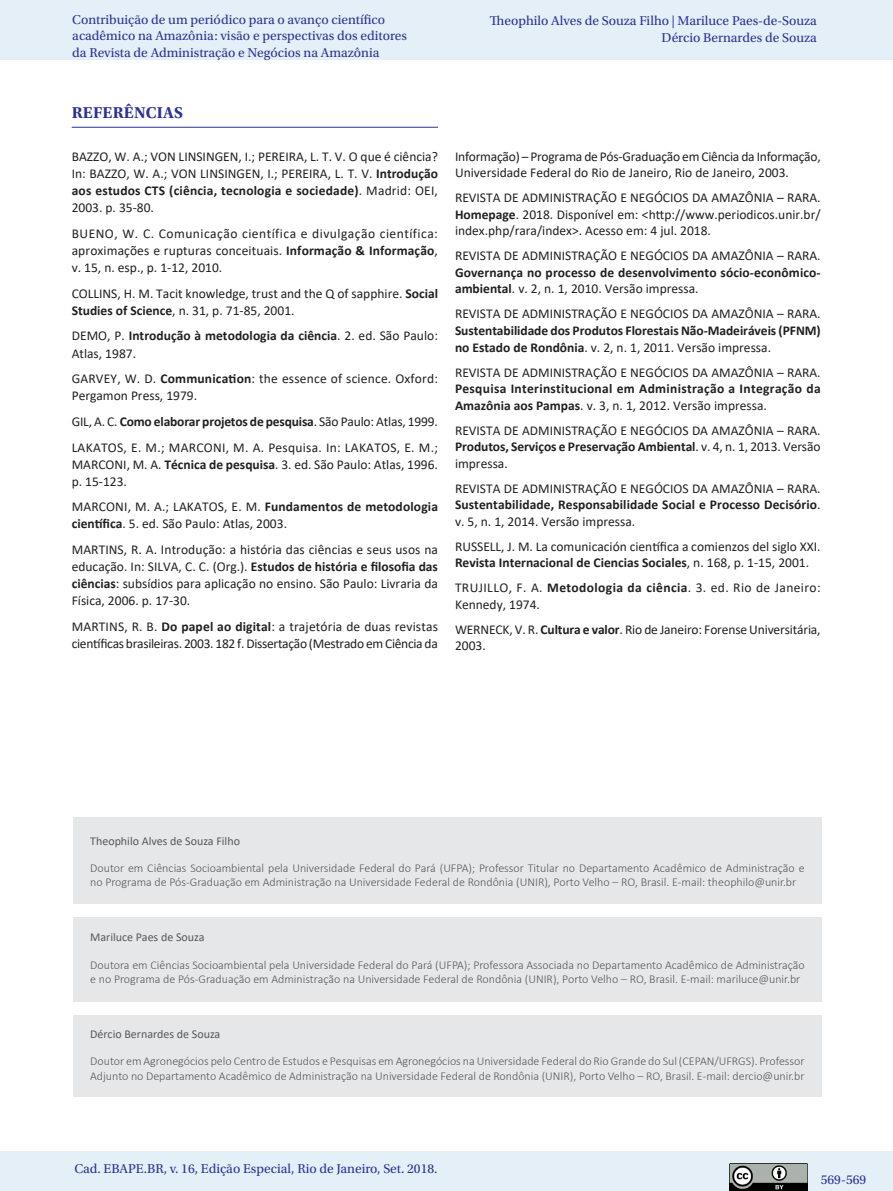
<style>
.page{position:relative;width:893px;height:1191px;background:#fff}
.page>*{position:absolute;margin:0;border:0;box-sizing:border-box;transform-origin:0 0}
._07_1_sub_1{font:700 16.5px "Utopia Std";letter-spacing:.01em;color:#2b3393}
.Referencias{font:13.5px/16.5px "Calibri";color:#231f20;text-align:justify}
.cabeço_dir{font:13.5px/16.5px "Utopia Std";color:#2b3393}
.Referencias-2{font:13.5px/17.1px "Calibri";letter-spacing:-.02em;color:#231f20}
.Referencias-3{font:13.5px/16.5px "Calibri";letter-spacing:.03em;color:#231f20}
.Referencias-4{font:700 13.5px "Calibri";letter-spacing:-.015em;color:#231f20}
._06_3_nota_de_fim_au{font:300 12px/14.4px "Calibri";color:#57585a}
._06_3_nota_de_fim_au-2{font:12px "Calibri";color:#57585a}
.s1{font-weight:700}
.s2{font-weight:400}
</style>
<div class="page">
<div style="left:0;top:1151px;width:893px;height:40px;background:#e4eff8"></div>
<img style="left:730px;top:1163px;width:77px;height:27px">
<div style="left:0;top:0;width:893px;height:60px;background:#e4eff8"></div>
<div style="left:73px;top:816px;width:749px;height:280px;background:#e6e7e9"></div>
<div style="left:72px;top:904px;width:752px;height:13px;background:#fff"></div>
<div style="left:72px;top:1002px;width:752px;height:13px;background:#fff"></div>
<hr style="left:72px;top:127px;width:366px;height:1px;background:#2b3393">
<p class="cabeço_dir" style="left:72px;top:11px;width:336px">Contribuição de um periódico para o avanço científico acadêmico na Amazônia: visão e perspectivas dos editores da Revista de Administração e Negócios na Amazônia</p>
<p class="cabeço_dir" style="left:490px;top:13px;width:329px">Theophilo Alves de Souza Filho | Mariluce Paes-de-Souza</p>
<p class="cabeço_dir" style="left:662px;top:29px;width:157px">Dércio Bernardes de Souza</p>
<p class="_07_1_sub_1" style="left:72px;top:103px;width:113px">REFERÊNCIAS</p>
<p class="Referencias" style="left:72px;top:148px;width:368px;line-height:17.1px">BAZZO, W. A.; VON LINSINGEN, I.; PEREIRA, L. T. V. O que é ciência?<br>In: BAZZO, W. A.; VON LINSINGEN, I.; PEREIRA, L. T. V. <span class="s1">Introdução aos estudos CTS (ciência, tecnologia e sociedade)</span>. Madrid: OEI, 2003. p. 35-80.</p>
<p class="Referencias" style="left:72px;top:224px;width:368px;line-height:17.1px">BUENO, W. C. Comunicação científica e divulgação científica: aproximações e rupturas conceituais. <span class="s1">Informação &amp; Informação</span>, v. 15, n. esp., p. 1-12, 2010.</p>
<p class="Referencias" style="left:72px;top:284px;width:368px;line-height:17.1px">COLLINS, H. M. Tacit knowledge, trust and the Q of sapphire. <span class="s1">Social<br>Studies of Science</span>, n. 31, p. 71-85, 2001.</p>
<p class="Referencias" style="left:72px;top:327px;width:368px;line-height:17.1px">DEMO, P. <span class="s1">Introdução à metodologia da ciência</span>. 2. ed. São Paulo:<br>Atlas, 1987.</p>
<p class="Referencias" style="left:72px;top:370px;width:368px;line-height:17.1px">GARVEY, W. D. <span class="s1">Communication</span>: the essence of science. Oxford:<br>Pergamon Press, 1979.</p>
<p class="Referencias-4" style="left:72px;top:412px;width:368px"><span class="s2">GIL, A. C.</span> Como elaborar projetos de pesquisa<span class="s2">. São Paulo: Atlas, 1999.</span></p>
<p class="Referencias" style="left:72px;top:438px;width:368px;line-height:17.1px">LAKATOS, E. M.; MARCONI, M. A. Pesquisa. In: LAKATOS, E. M.; MARCONI, M. A. <span class="s1">Técnica de pesquisa</span>. 3. ed. São Paulo: Atlas, 1996. p. 15-123.</p>
<p class="Referencias" style="left:72px;top:498px;width:368px;line-height:17.1px">MARCONI, M. A.; LAKATOS, E. M. <span class="s1">Fundamentos de metodologia científica</span>. 5. ed. São Paulo: Atlas, 2003.</p>
<p class="Referencias" style="left:72px;top:540px;width:368px;line-height:17.1px">MARTINS, R. A. Introdução: a história das ciências e seus usos na educação. In: SILVA, C. C. (Org.). <span class="s1">Estudos de história e filosofia das ciências</span>: subsídios para aplicação no ensino. São Paulo: Livraria da Física, 2006. p. 17-30.</p>
<p class="Referencias-2" style="left:72px;top:617px;width:368px">MARTINS, R. B. <span class="s1">Do papel ao digital</span>: a trajetória de duas revistas científicas brasileiras. 2003. 182 f. Dissertação (Mestrado em Ciência da</p>
<p class="Referencias" style="left:455px;top:148px;width:367px">Informação) – Programa de Pós-Graduação em Ciência da Informação,<br>Universidade Federal do Rio de Janeiro, Rio de Janeiro, 2003.</p>
<p class="Referencias" style="left:455px;top:189px;width:367px">REVISTA DE ADMINISTRAÇÃO E NEGÓCIOS DA AMAZÔNIA – RARA.<br><span class="s1">Homepage</span>. 2018. Disponível em: &lt;http://www.periodicos.unir.br/ index.php/rara/index&gt;. Acesso em: 4 jul. 2018.</p>
<p class="Referencias" style="left:455px;top:247px;width:367px">REVISTA DE ADMINISTRAÇÃO E NEGÓCIOS DA AMAZÔNIA – RARA.<br><span class="s1">Governança no processo de desenvolvimento sócio-econômico&shy;ambiental</span>. v. 2, n. 1, 2010. Versão impressa.</p>
<p class="Referencias" style="left:455px;top:305px;width:367px">REVISTA DE ADMINISTRAÇÃO E NEGÓCIOS DA AMAZÔNIA – RARA.<br><span class="s1">Sustentabilidade dos Produtos Florestais Não-Madeiráveis (PFNM) no Estado de Rondônia</span>. v. 2, n. 1, 2011. Versão impressa.</p>
<p class="Referencias" style="left:455px;top:363px;width:367px">REVISTA DE ADMINISTRAÇÃO E NEGÓCIOS DA AMAZÔNIA – RARA.<br><span class="s1">Pesquisa Interinstitucional em Administração a Integração da Amazônia aos Pampas</span>. v. 3, n. 1, 2012. Versão impressa.</p>
<p class="Referencias" style="left:455px;top:421px;width:367px">REVISTA DE ADMINISTRAÇÃO E NEGÓCIOS DA AMAZÔNIA – RARA.<br><span class="s1">Produtos, Serviços e Preservação Ambiental</span>. v. 4, n. 1, 2013. Versão impressa.</p>
<p class="Referencias" style="left:455px;top:479px;width:367px">REVISTA DE ADMINISTRAÇÃO E NEGÓCIOS DA AMAZÔNIA – RARA.<br><span class="s1">Sustentabilidade, Responsabilidade Social e Processo Decisório</span>. v. 5, n. 1, 2014. Versão impressa.</p>
<p class="Referencias" style="left:455px;top:537px;width:367px">RUSSELL, J. M. La comunicación científica a comienzos del siglo XXI.<br><span class="s1">Revista Internacional de Ciencias Sociales</span>, n. 168, p. 1-15, 2001.</p>
<p class="Referencias-3" style="left:455px;top:579px;width:367px">TRUJILLO, F. A. <span class="s1">Metodologia da ciência</span>. 3. ed. Rio de Janeiro:<br>Kennedy, 1974.</p>
<p class="Referencias" style="left:455px;top:620px;width:367px">WERNECK, V. R. <span class="s1">Cultura e valor</span>. Rio de Janeiro: Forense Universitária,<br>2003.</p>
<p class="_06_3_nota_de_fim_au-2" style="left:90px;top:832px;width:151px">Theophilo Alves de Souza Filho</p>
<p class="_06_3_nota_de_fim_au" style="left:90px;top:860px;width:716px">Doutor em Ciências Socioambiental pela Universidade Federal do Pará (UFPA); Professor Titular no Departamento Acadêmico de Administração e no Programa de Pós-Graduação em Administração na Universidade Federal de Rondônia (UNIR), Porto Velho – RO, Brasil. E-mail: theophilo@unir.br</p>
<p class="_06_3_nota_de_fim_au-2" style="left:90px;top:929px;width:116px">Mariluce Paes de Souza</p>
<p class="_06_3_nota_de_fim_au" style="left:90px;top:957px;width:716px">Doutora em Ciências Socioambiental pela Universidade Federal do Pará (UFPA); Professora Associada no Departamento Acadêmico de Administração e no Programa de Pós-Graduação em Administração na Universidade Federal de Rondônia (UNIR), Porto Velho – RO, Brasil. E-mail: mariluce@unir.br</p>
<p class="_06_3_nota_de_fim_au-2" style="left:90px;top:1025px;width:132px">Dércio Bernardes de Souza</p>
<p class="_06_3_nota_de_fim_au" style="left:90px;top:1054px;width:716px">Doutor em Agronegócios pelo Centro de Estudos e Pesquisas em Agronegócios na Universidade Federal do Rio Grande do Sul (CEPAN/UFRGS). Professor<br>Adjunto no Departamento Acadêmico de Administração na Universidade Federal de Rondônia (UNIR), Porto Velho – RO, Brasil. E-mail: dercio@unir.br</p>
<p class="cabeço_dir" style="left:74px;top:1160px;width:365px">Cad. EBAPE.BR, v. 16, Edição Especial, Rio de Janeiro, Set. 2018.</p>
<p class="cabeço_dir" style="left:821px;top:1171px;width:47px">569-569</p>
</div>
